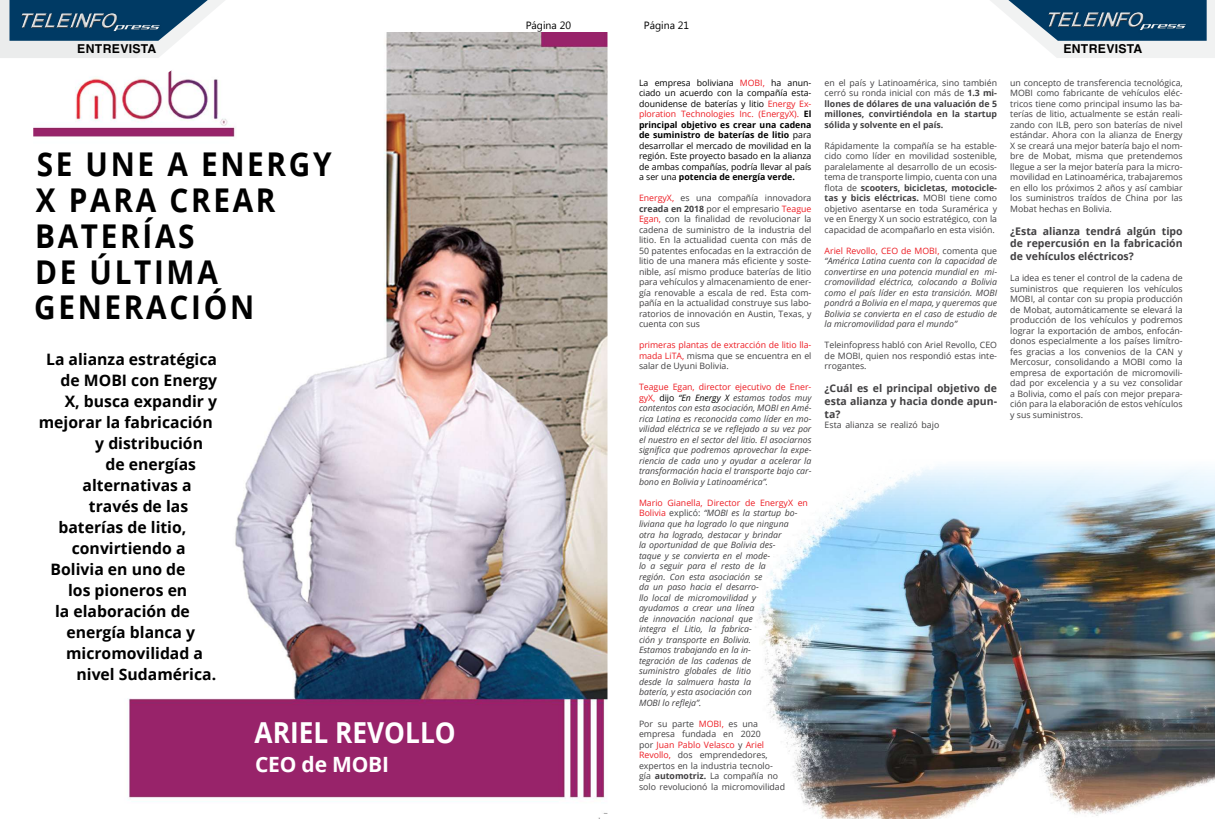
<style>
.page{position:relative;width:1215px;height:819px;background:#fff}
.page>*{position:absolute;margin:0;border:0;box-sizing:border-box;transform-origin:0 0}
.t1{font:700 32.73px/35.7px "Open Sans";letter-spacing:.09em;color:#000;scale:.91 1}
.t2{font:700 28.88px "Open Sans";color:#fff;scale:.91 1}
.t3{font:700 21px "Open Sans";letter-spacing:-.01em;color:#fff}
.t4{font:700 15.75px "Open Sans";color:#000}
.t5{font:700 12.25px "Helvetica LT Std";letter-spacing:.025em;color:#000}
.t6{font:700 10.5px/12.6px "Open Sans";color:#414042;text-align:justify}
.t7{font:10.5px "Myanmar Text";color:#000}
.t8{font:8.75px/10.5px "Open Sans";color:#414042;text-align:justify}
.t9{font:italic 8.75px/10.5px "Open Sans";color:#414042;text-align:justify}
.t10{font:8.75px/10.5px "Open Sans";color:#000;text-align:justify}
.t11{font:700 8.75px/10.5px "Open Sans";color:#414042;text-align:justify}
.t12{font:8.75px/10.5px "Open Sans";color:#ed1d24;text-align:justify}
.s1{color:#ed1d24}
.s2{font-weight:700}
.s3{color:#414042}
.s4{font-style:normal;color:#ed1d24}
.s5{font-style:normal;color:#000}
.s6{color:#000}
.s7{font-style:normal}
.s8{font-weight:400}
</style>
<div class="page">
<svg style="left:990px;top:0;width:224px;height:58px"></svg>
<svg style="left:0;top:0;width:225px;height:58px"></svg>
<img style="left:14px;top:5px;width:153px;height:34px">
<img style="left:1040px;top:4px;width:153px;height:34px">
<img style="left:33px;top:32px;width:574px;height:786px">
<img style="left:755px;top:466px;width:459px;height:352px">
<p class="t7" style="left:525px;top:19px;width:47px">Página 20</p>
<p class="t7" style="left:644px;top:19px;width:47px">Página 21</p>
<h3 class="t5" style="left:77px;top:42px;width:81px">ENTREVISTA</h3>
<h3 class="t5" style="left:1063px;top:42px;width:81px">ENTREVISTA</h3>
<h1 class="t1" style="left:34px;top:146px;width:328px">SE UNE A ENERGY<br>X PARA CREAR<br>BATERÍAS<br>DE ÚLTIMA<br>GENERACIÓN</h1>
<h3 class="t4" style="left:46px;top:347px;width:172px">La alianza estratégica</h3>
<h3 class="t4" style="left:61px;top:368px;width:158px">de MOBI con Energy</h3>
<h3 class="t4" style="left:65px;top:389px;width:154px">X, busca expandir y</h3>
<h3 class="t4" style="left:39px;top:410px;width:175px">mejorar la fabricación</h3>
<h3 class="t4" style="left:95px;top:431px;width:109px">y distribución</h3>
<h3 class="t4" style="left:105px;top:452px;width:92px">de energías</h3>
<h3 class="t4" style="left:83px;top:473px;width:111px">alternativas a</h3>
<h3 class="t4" style="left:89px;top:494px;width:101px">través de las</h3>
<h3 class="t4" style="left:58px;top:515px;width:129px">baterías de litio,</h3>
<h3 class="t4" style="left:72px;top:536px;width:115px">convirtiendo a</h3>
<h3 class="t4" style="left:51px;top:557px;width:136px">Bolivia en uno de</h3>
<h3 class="t4" style="left:68px;top:578px;width:121px">los pioneros en</h3>
<h3 class="t4" style="left:55px;top:599px;width:136px">la elaboración de</h3>
<h3 class="t4" style="left:66px;top:620px;width:130px">energía blanca y</h3>
<h3 class="t4" style="left:66px;top:641px;width:138px">micromovilidad a</h3>
<h3 class="t4" style="left:76px;top:662px;width:141px">nivel Sudamérica.</h3>
<h2 class="t2" style="left:255px;top:711px;width:222px">ARIEL REVOLLO</h2>
<h3 class="t3" style="left:255px;top:748px;width:135px">CEO de MOBI</h3>
<p class="t10" style="left:639px;top:77px;width:174px">La empresa boliviana <span class="s1">MOBI,</span> ha anun&shy;ciado un acuerdo con la compañía esta&shy;dounidense de baterías y litio <span class="s1">Energy Ex&shy;ploration Technologies Inc. (EnergyX).</span> <span class="s2">El principal objetivo es crear una cadena de suministro de baterías de litio</span> para desarrollar el mercado de movilidad en la región. Este proyecto basado en la alianza de ambas compañías, podría llevar al país a ser una <span class="s2">potencia de energía verde.</span></p>
<p class="t8" style="left:639px;top:192px;width:174px"><span class="s1">EnergyX,</span> es una compañía innovadora <span class="s2">creada en 2018</span> por el empresario <span class="s1">Teague Egan,</span> con la finalidad de revolucionar la cadena de suministro de la industria del litio. En la actualidad cuenta con más de 50 patentes enfocadas en la extracción de litio de una manera más eficiente y soste&shy;nible, así mismo produce baterías de litio para vehículos y almacenamiento de ener&shy;gía renovable a escala de red. Esta com&shy;pañía en la actualidad construye sus labo&shy;ratorios de innovación en Austin, Texas, y cuenta con sus</p>
<p class="t12" style="left:639px;top:339px;width:174px">primeras plantas de extracción de litio lla&shy;mada LiTA, <span class="s3">misma que se encuentra en el salar de Uyuni Bolivia.</span></p>
<p class="t9" style="left:639px;top:381px;width:174px"><span class="s4">Teague Egan, director ejecutivo de Ener&shy;gyX,</span> <span class="s5">dijo</span> <span class="s6">“En Energy X</span> estamos todos muy contentos con esta asociación, MOBI en Amé&shy;rica Latina es reconocida como líder en mo&shy;vilidad eléctrica se ve reflejado a su vez por el nuestro en el sector del litio. El asociarnos significa que podremos aprovechar la expe&shy;riencia de cada uno y ayudar a acelerar la transformación hacia el transporte bajo car&shy;bono en Bolivia y Latinoamérica”.</p>
<p class="t9" style="left:639px;top:497px;width:170px;text-align:left"><span class="s4">Mario Gianella, Director de EnergyX en<br>Bolivia</span> <span class="s7">explicó:</span> “MOBI es la startup bo&shy;liviana que ha logrado lo que ninguna<br>otra ha logrado, destacar y brindar<br>la oportunidad de que Bolivia des-<br>taque y se convierta en el mode-<br>lo a seguir para el resto de la<br>región. Con esta asociación se<br>da un paso hacia el desarro-<br>llo local de micromovilidad y<br>ayudamos a crear una línea<br>de innovación nacional que<br>integra el Litio, la fabrica-<br>ción y transporte en Bolivia.<br>Estamos trabajando en la in-<br>tegración de las cadenas de<br>suministro globales de litio<br>desde la salmuera hasta la<br>batería, y esta asociación con<br>MOBI lo refleja”.</p>
<p class="t8" style="left:639px;top:717px;width:148px;text-align:left">Por su parte <span class="s1">MOBI,</span> es una empresa fundada en 2020<br>por <span class="s1">Juan Pablo Velasco</span> y <span class="s1">Ariel<br>Revollo,</span> dos emprendedores, expertos en la industria tecnolo&shy;gía <span class="s2">automotriz.</span> La compañía no solo revolucionó la micromovilidad</p>
<p class="t11" style="left:824px;top:77px;width:174px"><span class="s8">en el país y Latinoamérica, sino también cerró su ronda inicial con más de</span> 1.3 mi&shy;llones de dólares de una valuación de 5 millones, convirtiéndola en la startup sólida y solvente en el país.</p>
<p class="t8" style="left:824px;top:140px;width:174px">Rápidamente la compañía se ha estable&shy;cido como líder en movilidad sostenible, paralelamente al desarrollo de un ecosis&shy;tema de transporte limpio, cuenta con una flota de <span class="s2">scooters, bicicletas, motocicle&shy;tas y bicis eléctricas.</span> MOBI tiene como objetivo asentarse en toda Suramérica y ve en Energy X un socio estratégico, con la capacidad de acompañarlo en esta visión.</p>
<p class="t9" style="left:824px;top:245px;width:174px"><span class="s4">Ariel Revollo, CEO de MOBI,</span> <span class="s7">comenta que </span>“América Latina cuenta con la capacidad de convertirse en una potencia mundial en mi&shy;cromovilidad eléctrica, colocando a Bolivia como el país líder en esta transición. MOBI pondrá a Bolivia en el mapa, y queremos que Bolivia se convierta en el caso de estudio de la micromovilidad para el mundo”</p>
<p class="t8" style="left:824px;top:339px;width:174px">Teleinfopress habló con Ariel Revollo, CEO de MOBI, quien nos respondió estas inte&shy;rrogantes.</p>
<p class="t6" style="left:824px;top:382px;width:174px">¿Cuál es el principal objetivo de esta alianza y hacia donde apun&shy;ta?</p>
<p class="t8" style="left:824px;top:419px;width:116px">Esta alianza se realizó bajo</p>
<p class="t8" style="left:1010px;top:77px;width:174px">un concepto de transferencia tecnológica, MOBI como fabricante de vehículos eléc&shy;tricos tiene como principal insumo las ba&shy;terías de litio, actualmente se están reali&shy;zando con ILB, pero son baterías de nivel estándar. Ahora con la alianza de Energy X se creará una mejor batería bajo el nom&shy;bre de Mobat, misma que pretendemos llegue a ser la mejor batería para la micro&shy;movilidad en Latinoamérica, trabajaremos en ello los próximos 2 años y así cambiar los suministros traídos de China por las Mobat hechas en Bolivia.</p>
<p class="t6" style="left:1010px;top:224px;width:174px">¿Esta alianza tendrá algún tipo de repercusión en la fabricación de vehículos eléctricos?</p>
<p class="t8" style="left:1010px;top:272px;width:174px">La idea es tener el control de la cadena de suministros que requieren los vehículos MOBI, al contar con su propia producción de Mobat, automáticamente se elevará la producción de los vehículos y podremos lograr la exportación de ambos, enfocán&shy;donos especialmente a los países limítro&shy;fes gracias a los convenios de la CAN y Mercosur, consolidando a MOBI como la empresa de exportación de micromovili&shy;dad por excelencia y a su vez consolidar a Bolivia, como el país con mejor prepara&shy;ción para la elaboración de estos vehículos y sus suministros.</p>
</div>
